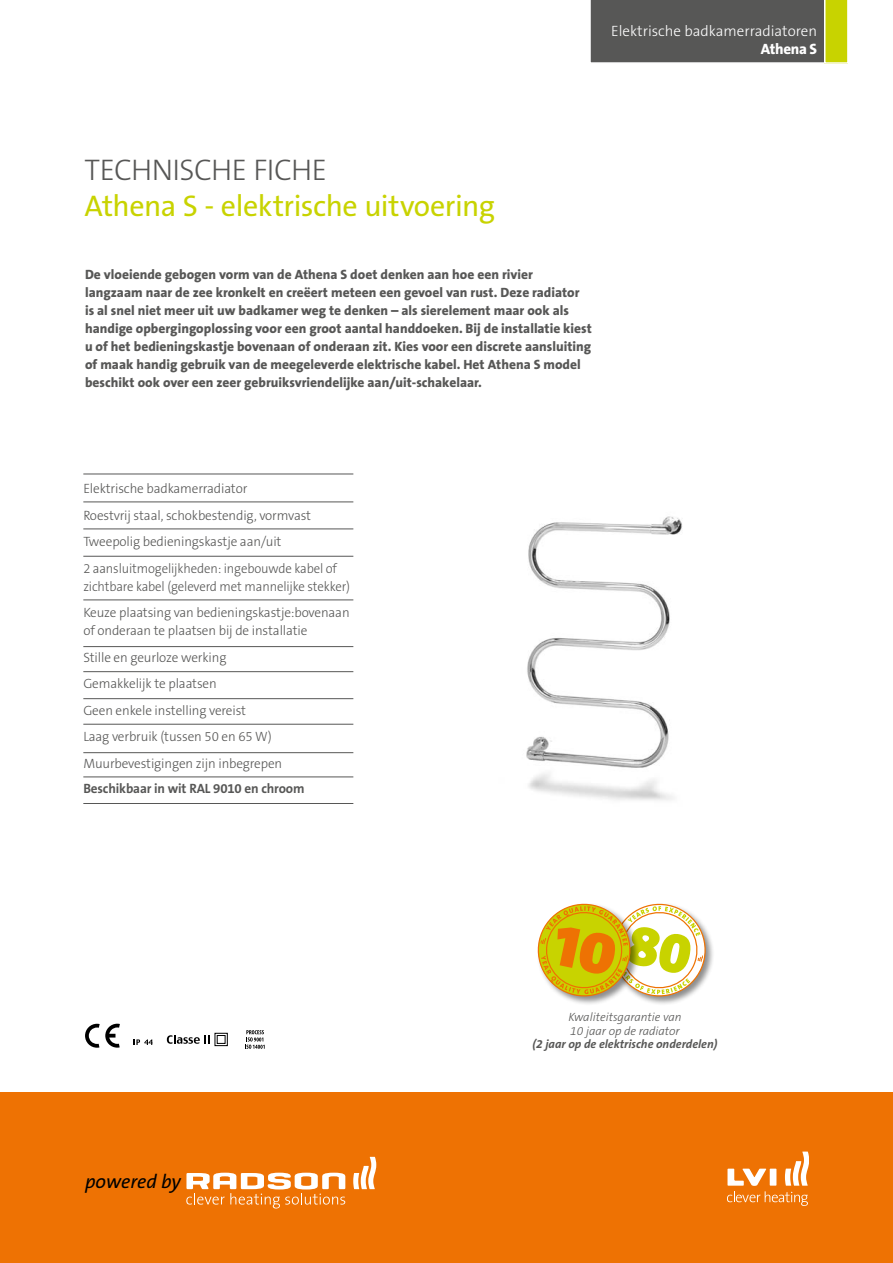
<style>
.page{position:relative;width:893px;height:1263px;background:#fff}
.page>*{position:absolute;margin:0;border:0;box-sizing:border-box;transform-origin:0 0}
.t1{font:30px "The Sans B5 Plain";letter-spacing:-.015em;color:#c8d300}
.t2{font:300 30px "The Sans B3";letter-spacing:-.02em;color:#575756}
.t3{font:italic 19.5px "The Sans B5 Plain";color:#000}
.t4{font:300 15px "The Sans B3";color:#fff}
.t5{font:800 15px "The Sans B8";letter-spacing:-.02em;color:#fff}
.t6{font:800 13.5px/18px "The Sans B8";color:#575756}
.t7{font:300 13.5px/26.5px "The Sans B3";letter-spacing:-.01em;color:#575756}
.t8{font:300 13.5px/26.5px "The Sans B3";letter-spacing:-.01em;color:#575756;scale:.95 1}
.t9{font:700 13.5px "The Sans B7";letter-spacing:-.01em;color:#575756}
.t10{font:italic 300 12px/13.5px "The Sans B3";color:#575756}
.t11{font:italic 700 12px "The Sans B7";color:#575756}
</style>
<div class="page">
<svg style="left:590px;top:0;width:258px;height:64px;background:#676755"></svg>
<div style="left:0;top:1093px;width:893px;height:170px;background:#ee7203"></div>
<svg style="left:353px;top:1157px;width:23px;height:32px"></svg>
<svg style="left:186px;top:1173px;width:159px;height:35px"></svg>
<svg style="left:728px;top:1151px;width:80px;height:55px"></svg>
<div style="left:612px;top:903px;width:103px;height:103px;background:#000;opacity:.45"></div>
<div style="left:537px;top:903px;width:103px;height:103px;background:#000;opacity:.45"></div>
<svg style="left:538px;top:904px;width:168px;height:92px"></svg>
<hr style="left:83px;top:777px;width:270px;height:1px;background:#575756">
<hr style="left:83px;top:803px;width:270px;height:1px;background:#575756">
<hr style="left:83px;top:474px;width:270px;height:1px;background:#575756">
<hr style="left:83px;top:502px;width:270px;height:1px;background:#575756">
<hr style="left:83px;top:529px;width:270px;height:1px;background:#575756">
<hr style="left:83px;top:556px;width:270px;height:1px;background:#575756">
<hr style="left:83px;top:600px;width:270px;height:1px;background:#575756">
<hr style="left:83px;top:646px;width:270px;height:1px;background:#575756">
<hr style="left:83px;top:671px;width:270px;height:1px;background:#575756">
<hr style="left:83px;top:698px;width:270px;height:1px;background:#575756">
<hr style="left:83px;top:724px;width:270px;height:1px;background:#575756">
<hr style="left:83px;top:752px;width:270px;height:1px;background:#575756">
<svg style="left:167px;top:1033px;width:61px;height:13px"></svg>
<svg style="left:85px;top:1024px;width:35px;height:24px"></svg>
<svg style="left:134px;top:1039px;width:19px;height:6px"></svg>
<svg style="left:245px;top:1030px;width:20px;height:19px"></svg>
<img style="left:526px;top:516px;width:156px;height:284px">
<p class="t4" style="left:611px;top:23px;width:208px">Elektrische badkamerradiatoren</p>
<p class="t5" style="left:761px;top:41px;width:58px">Athena S</p>
<h1 class="t2" style="left:85px;top:154px;width:244px">TECHNISCHE FICHE</h1>
<h1 class="t1" style="left:85px;top:190px;width:412px">Athena S - elektrische uitvoering</h1>
<p class="t6" style="left:85px;top:267px;width:508px">De vloeiende gebogen vorm van de Athena S doet denken aan hoe een rivier langzaam naar de zee kronkelt en creëert meteen een gevoel van rust. Deze radiator is al snel niet meer uit uw badkamer weg te denken – als sierelement maar ook als handige opbergingoplossing voor een groot aantal handdoeken. Bij de installatie kiest u of het bedieningskastje bovenaan of onderaan zit. Kies voor een discrete aansluiting of maak handig gebruik van de meegeleverde elektrische kabel. Het Athena S model beschikt ook over een zeer gebruiksvriendelijke aan/uit-schakelaar.</p>
<p class="t7" style="left:83px;top:476px;width:255px">Elektrische badkamerradiator<br>Roestvrij staal, schokbestendig, vormvast Tweepolig bedieningskastje aan/uit<br>2 aansluitmogelijkheden: ingebouwde kabel of</p>
<p class="t8" style="left:83px;top:574px;width:282px">zichtbare kabel (geleverd met mannelijke stekker)<br>Keuze plaatsing van bedieningskastje:bovenaan</p>
<p class="t7" style="left:83px;top:618px;width:226px">of onderaan te plaatsen bij de installatie<br>Stille en geurloze werking<br>Gemakkelijk te plaatsen<br>Geen enkele instelling vereist<br>Laag verbruik (tussen 50 en 65 W)<br>Muurbevestigingen zijn inbegrepen</p>
<p class="t9" style="left:83px;top:781px;width:223px">Beschikbaar in wit RAL 9010 en chroom</p>
<h2 class="t3" style="left:85px;top:1171px;width:97px">powered by</h2>
<p class="t10" style="left:568px;top:1011px;width:115px">Kwaliteitsgarantie van<br>10 jaar op de radiator</p>
<p class="t11" style="left:533px;top:1038px;width:186px">(2 jaar op de elektrische onderdelen)</p>
</div>
